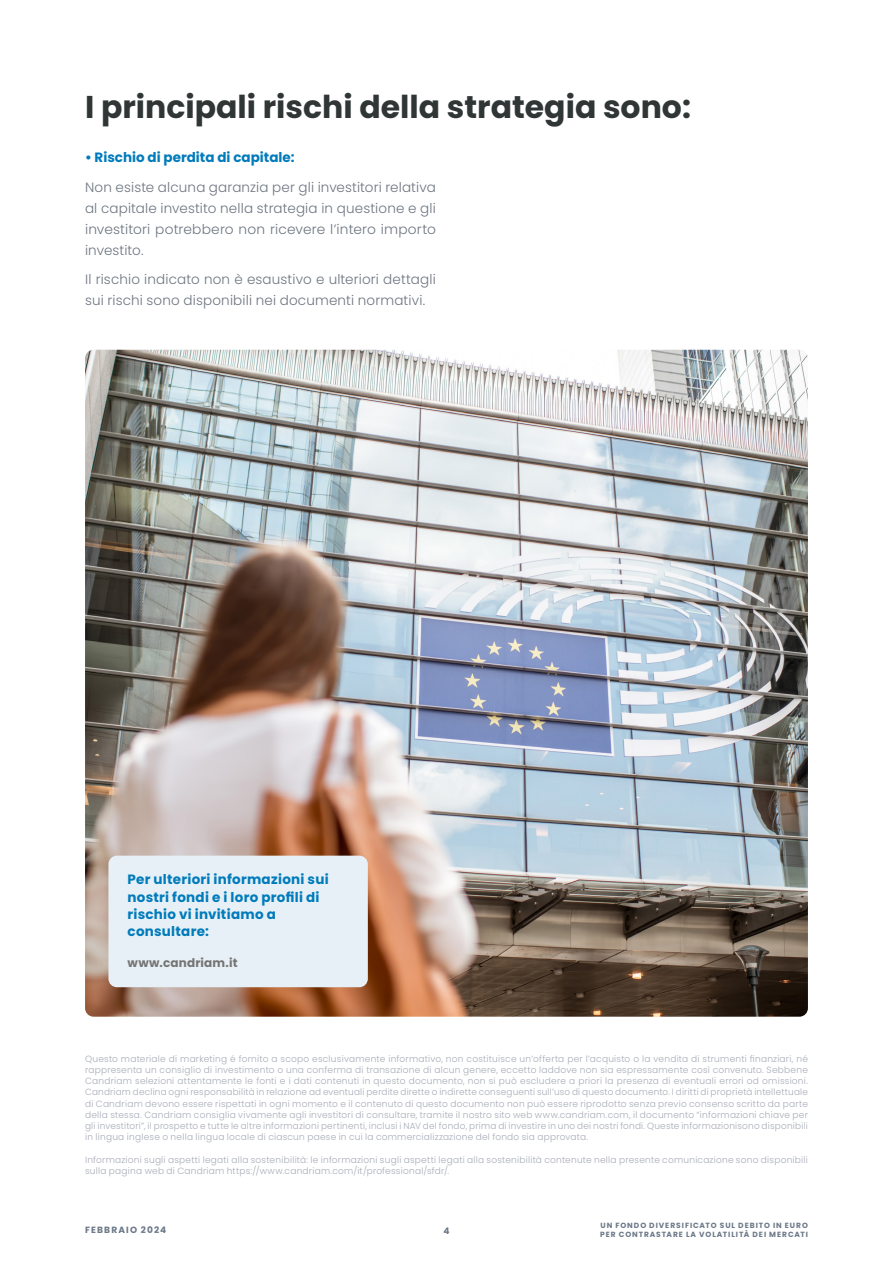
<style>
.page{position:relative;width:893px;height:1263px;background:#fff}
.page>*{position:absolute;margin:0;border:0;box-sizing:border-box;transform-origin:0 0}
.t1{font:700 31.5px "Poppins";color:#303535}
.t2{font:300 13.5px/21px "Poppins";letter-spacing:.01em;color:#6e7681;text-align:justify}
.t3{font:700 13.5px/17.2px "Poppins";letter-spacing:.02em;color:#007bbb}
.t4{font:700 13.5px "Poppins";color:#007bbb}
.t5{font:700 12px "Poppins";letter-spacing:.015em;color:#757574}
.t6{font:300 9px/11.2px "Poppins";letter-spacing:.025em;color:#a7abb7;text-align:justify}
.t7{font:700 9px "Poppins";letter-spacing:.13em;color:#6b7888}
.t8{font:700 7.5px/9px "Poppins";letter-spacing:.125em;color:#6b7888}
</style>
<div class="page">
<img style="left:85px;top:350px;width:723px;height:667px">
<div style="left:108px;top:856px;width:260px;height:131px;background:#e7f0f6;border-radius:9px"></div>
<h1 class="t1" style="left:85px;top:89px;width:607px">I principali rischi della strategia sono:</h1>
<h2 class="t4" style="left:85px;top:150px;width:211px">• Rischio di perdita di capitale:</h2>
<h2 class="t2" style="left:85px;top:177px;width:352px">Non esiste alcuna garanzia per gli investitori relativa al capitale investito nella strategia in questione e gli investitori potrebbero non ricevere l’intero importo investito.</h2>
<h2 class="t2" style="left:85px;top:269px;width:352px">Il rischio indicato non è esaustivo e ulteriori dettagli sui rischi sono disponibili nei documenti normativi.</h2>
<h2 class="t3" style="left:128px;top:871px;width:203px">Per ulteriori informazioni sui nostri fondi e i loro profili di rischio vi invitiamo a consultare:</h2>
<h3 class="t5" style="left:128px;top:955px;width:112px">www.candriam.it</h3>
<p class="t6" style="left:85px;top:1053px;width:724px">Questo materiale di marketing é fornito a scopo esclusivamente informativo, non costituisce un’offerta per l’acquisto o la vendita di strumenti finanziari, né rappresenta un consiglio di investimento o una conferma di transazione di alcun genere, eccetto laddove non sia espressamente così convenuto. Sebbene Candriam selezioni attentamente le fonti e i dati contenuti in questo documento, non si può escludere a priori la presenza di eventuali errori od omissioni.<br>Candriam declina ogni responsabilità in relazione ad eventuali perdite dirette o indirette conseguenti sull’uso di questo documento. I diritti di proprietà intellettuale di Candriam devono essere rispettati in ogni momento e il contenuto di questo documento non può essere riprodotto senza previo consenso scritto da parte della stessa. Candriam consiglia vivamente agli investitori di consultare, tramite il nostro sito web www.candriam.com, il documento “informazioni chiave per gli investitori”, il prospetto e tutte le altre informazioni pertinenti, inclusi i NAV del fondo, prima di investire in uno dei nostri fondi. Queste informazionisono disponibili in lingua inglese o nella lingua locale di ciascun paese in cui la commercializzazione del fondo sia approvata.</p>
<p class="t6" style="left:85px;top:1154px;width:724px">Informazioni sugli aspetti legati alla sostenibilità: le informazioni sugli aspetti legati alla sostenibilità contenute nella presente comunicazione sono disponibili sulla pagina web di Candriam https://www.candriam.com/it/professional/sfdr/.</p>
<p class="t7" style="left:85px;top:1224px;width:83px">FEBBRAIO 2024</p>
<p class="t7" style="left:443px;top:1225px;width:8px">4</p>
<p class="t8" style="left:600px;top:1221px;width:209px">UN FONDO DIVERSIFICATO SUL DEBITO IN EURO<br>PER CONTRASTARE LA VOLATILITÀ DEI MERCATI</p>
</div>
